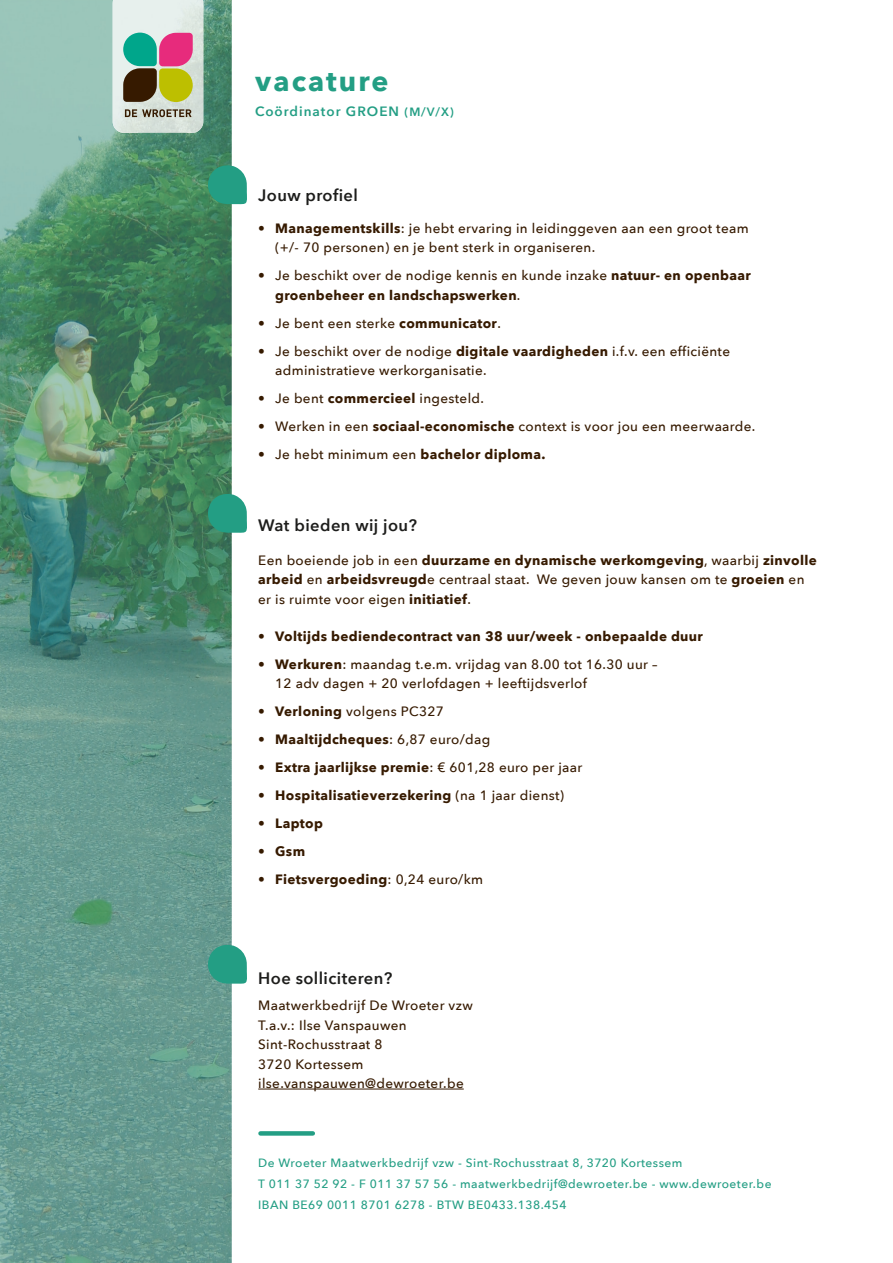
<style>
.page{position:relative;width:893px;height:1263px;background:#fff}
.page>*{position:absolute;margin:0;border:0;box-sizing:border-box;transform-origin:0 0}
.t1{font:700 28.5px "Avenir Next";letter-spacing:.075em;color:#239e84}
.t2{font:600 16.5px "Avenir Next";letter-spacing:.025em;color:#1d1d1b}
.t3{font:500 13.5px/19.5px "Avenir Next";letter-spacing:.025em;color:#361a00}
.t4{font:700 13.5px/19.5px "Avenir Next";letter-spacing:.025em;color:#361a00}
.t5{font:600 13.5px "Avenir Next";letter-spacing:.075em;color:#239e84}
.t6{font:500 12px/21px "Avenir Next";letter-spacing:.04em;color:#239e84}
.s1{font-size:12px}
.s2{font-weight:700}
.s3{font-weight:500}
</style>
<div class="page">
<img style="left:0;top:0;width:139px;height:1263px">
<img style="left:186px;top:0;width:46px;height:1263px">
<img style="left:139px;top:133px;width:47px;height:1130px">
<hr style="left:258px;top:1089px;width:206px;height:1px;background:#361a00">
<svg style="left:207px;top:944px;width:40px;height:40px;background:#3ba48d"></svg>
<div style="left:260px;top:1131px;width:53px;height:5px;background:#239e84"></div>
<img style="left:113px;top:0;width:90px;height:133px">
<svg style="left:123px;top:33px;width:70px;height:69px;background:#8b8161"></svg>
<svg style="left:125px;top:109px;width:67px;height:8px"></svg>
<svg style="left:207px;top:493px;width:40px;height:40px;background:#35a086"></svg>
<svg style="left:207px;top:164px;width:40px;height:40px;background:#36a186"></svg>
<h1 class="t1" style="left:255px;top:56px;width:135px">vacature</h1>
<p class="t5" style="left:255px;top:99px;width:200px">Coördinator GROEN <span class="s1">(M/V/X)</span></p>
<p class="t2" style="left:258px;top:181px;width:101px">Jouw profiel</p>
<p class="t3" style="left:275px;top:218px;width:475px;text-indent:-17px">• <span class="s2">Managementskills</span>: je hebt ervaring in leidinggeven aan een groot team (+/- 70 personen) en je bent sterk in organiseren.</p>
<p class="t4" style="left:275px;top:266px;width:477px;text-indent:-17px"><span class="s3">• Je beschikt over de nodige kennis en kunde inzake</span> natuur- en openbaar groenbeheer en landschapswerken<span class="s3">.</span></p>
<p class="t3" style="left:258px;top:313px;width:244px">• Je bent een sterke <span class="s2">communicator</span>.</p>
<p class="t3" style="left:275px;top:341px;width:456px;text-indent:-17px">• Je beschikt over de nodige <span class="s2">digitale vaardigheden</span> i.f.v. een efficiënte administratieve werkorganisatie.</p>
<p class="t3" style="left:258px;top:388px;width:227px">• Je bent <span class="s2">commercieel</span> ingesteld.</p>
<p class="t3" style="left:258px;top:416px;width:499px">• Werken in een <span class="s2">sociaal-economische</span> context is voor jou een meerwaarde.</p>
<p class="t3" style="left:258px;top:444px;width:289px">• Je hebt minimum een <span class="s2">bachelor diploma.</span></p>
<p class="t2" style="left:258px;top:511px;width:160px">Wat bieden wij jou?</p>
<p class="t3" style="left:258px;top:550px;width:560px">Een boeiende job in een <span class="s2">duurzame en dynamische werkomgeving</span>, waarbij <span class="s2">zinvolle arbeid</span> en <span class="s2">arbeidsvreugd</span>e centraal staat. We geven jouw kansen om te <span class="s2">groeien</span> en er is ruimte voor eigen <span class="s2">initiatief</span>.</p>
<p class="t4" style="left:258px;top:626px;width:446px">• Voltijds bediendecontract van 38 uur/week - onbepaalde duur</p>
<p class="t3" style="left:275px;top:654px;width:384px;text-indent:-17px">• <span class="s2">Werkuren</span>: maandag t.e.m. vrijdag van 8.00 tot 16.30 uur –<br>12 adv dagen + 20 verlofdagen + leeftijdsverlof</p>
<p class="t3" style="left:258px;top:701px;width:187px">• <span class="s2">Verloning</span> volgens PC327</p>
<p class="t4" style="left:258px;top:730px;width:234px"><span class="s3">•</span> Maaltijdcheques<span class="s3">: 6,87 euro/dag</span></p>
<p class="t4" style="left:258px;top:758px;width:326px"><span class="s3">•</span> Extra jaarlijkse premie<span class="s3">: € 601,28 euro per jaar</span></p>
<p class="t4" style="left:258px;top:786px;width:307px"><span class="s3">•</span> Hospitalisatieverzekering <span class="s3">(na 1 jaar dienst)</span></p>
<p class="t4" style="left:258px;top:814px;width:66px">• Laptop</p>
<p class="t4" style="left:258px;top:842px;width:48px"><span class="s3">•</span> Gsm</p>
<p class="t4" style="left:258px;top:870px;width:226px"><span class="s3">•</span> Fietsvergoeding<span class="s3">: 0,24 euro/km</span></p>
<p class="t2" style="left:258px;top:964px;width:136px">Hoe solliciteren?</p>
<p class="t3" style="left:258px;top:995px;width:216px">Maatwerkbedrijf De Wroeter vzw<br>T.a.v.: Ilse Vanspauwen<br>Sint-Rochusstraat 8<br>3720 Kortessem ilse.vanspauwen@dewroeter.be</p>
<p class="t6" style="left:258px;top:1152px;width:515px">De Wroeter Maatwerkbedrijf vzw - Sint-Rochusstraat 8, 3720 Kortessem<br>T 011 37 52 92 - F 011 37 57 56 - maatwerkbedrijf@dewroeter.be - www.dewroeter.be<br>IBAN BE69 0011 8701 6278 - BTW BE0433.138.454</p>
</div>
